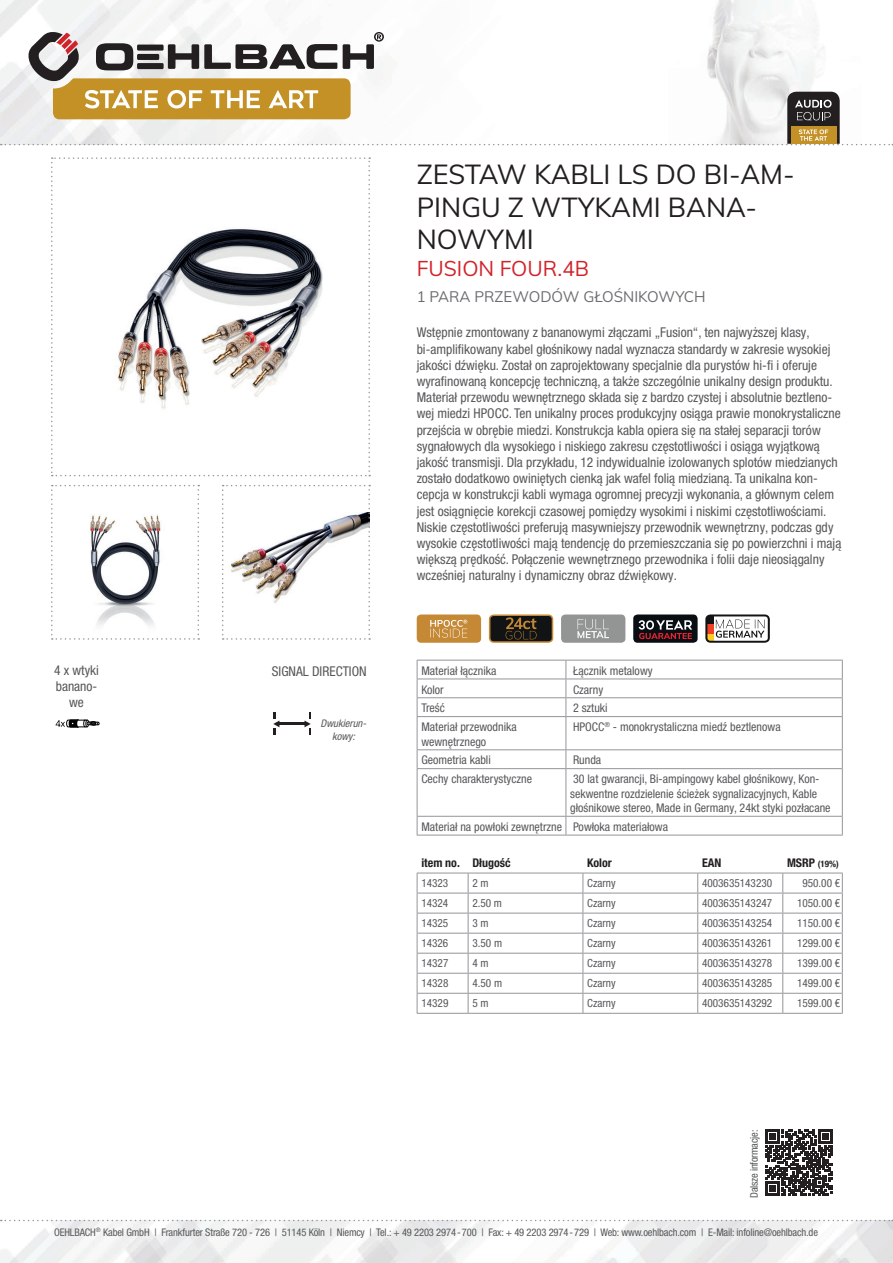
<style>
.page{position:relative;width:893px;height:1263px;background:#fff}
.page>*{position:absolute;margin:0;border:0;box-sizing:border-box;transform-origin:0 0}
.t1{font:27px/32.4px "Muli";color:#231f20}
.t2{font:21px "Muli";color:#d1232a}
.t3{font:15px "Muli";color:#6c6d70}
.t4{font:condensed 13.5px/16.2px "Helvetica Neue LTW1 G";color:#57585a}
.t5{font:condensed 12px/14.4px "Helvetica Neue LTW1 G";color:#57585a}
.t6{font:700 condensed 12px "Helvetica Neue LTW1 G";color:#231f20}
.t7{font:condensed 11.25px "Helvetica Neue LTW1 G";color:#57585a}
.t8{font:condensed 10.5px "Helvetica Neue LTW1 G";letter-spacing:-.01em;color:#57585a}
.t9{font:italic condensed 10.5px/12.6px "Helvetica Neue LTW1 G";color:#57585a;text-align:center}
.t10{font:700 condensed 9px "Helvetica Neue LTW1 G";color:#231f20}
.s1{font-size:12px}
</style>
<div class="page">
<img style="left:0;top:1220px;width:893px;height:43px">
<img style="left:0;top:0;width:818px;height:145px">
<svg style="left:1px;top:1220px;width:892px;height:1px"></svg>
<svg style="left:51px;top:157px;width:319px;height:319px"></svg>
<svg style="left:51px;top:485px;width:148px;height:155px"></svg>
<svg style="left:222px;top:485px;width:148px;height:155px"></svg>
<div style="left:417px;top:614px;width:64px;height:29px;background:#c58936;border-radius:4px"></div>
<svg style="left:430px;top:620px;width:37px;height:18px"></svg>
<svg style="left:489px;top:614px;width:64px;height:29px;background:#433623"></svg>
<div style="left:561px;top:614px;width:64px;height:29px;background:#939595;border-radius:4px"></div>
<svg style="left:577px;top:619px;width:32px;height:19px"></svg>
<div style="left:633px;top:614px;width:65px;height:29px;background:#090e15;border-radius:4px"></div>
<svg style="left:639px;top:620px;width:53px;height:19px"></svg>
<svg style="left:705px;top:614px;width:65px;height:29px"></svg>
<svg style="left:56px;top:719px;width:44px;height:9px"></svg>
<hr style="left:279px;top:722px;width:26px;height:3px;background:#231f20">
<svg style="left:273px;top:713px;width:6px;height:21px"></svg>
<svg style="left:304px;top:713px;width:7px;height:21px"></svg>
<svg style="left:766px;top:1129px;width:66px;height:67px"></svg>
<svg style="left:1px;top:31px;width:892px;height:114px"></svg>
<svg style="left:417px;top:872px;width:426px;height:141px"></svg>
<hr style="left:417px;top:1013px;width:51px;height:1px;background:#939598">
<hr style="left:468px;top:1013px;width:115px;height:1px;background:#939598">
<hr style="left:583px;top:1013px;width:115px;height:1px;background:#939598">
<hr style="left:698px;top:1013px;width:85px;height:1px;background:#939598">
<hr style="left:783px;top:1013px;width:60px;height:1px;background:#939598">
<hr style="left:417px;top:873px;width:51px;height:1px;background:#939598">
<hr style="left:468px;top:873px;width:115px;height:1px;background:#939598">
<hr style="left:583px;top:873px;width:115px;height:1px;background:#939598">
<hr style="left:698px;top:873px;width:85px;height:1px;background:#939598">
<hr style="left:783px;top:873px;width:60px;height:1px;background:#939598">
<svg style="left:417px;top:660px;width:426px;height:56px"></svg>
<hr style="left:417px;top:716px;width:149px;height:1px;background:#939598">
<hr style="left:417px;top:717px;width:1px;height:32px;background:#939598">
<hr style="left:566px;top:716px;width:277px;height:1px;background:#939598">
<hr style="left:566px;top:717px;width:1px;height:32px;background:#939598">
<hr style="left:842px;top:717px;width:1px;height:32px;background:#939598">
<hr style="left:417px;top:749px;width:149px;height:1px;background:#939598">
<svg style="left:417px;top:750px;width:1px;height:18px"></svg>
<hr style="left:566px;top:749px;width:277px;height:1px;background:#939598">
<svg style="left:566px;top:750px;width:1px;height:18px"></svg>
<svg style="left:842px;top:750px;width:1px;height:18px"></svg>
<hr style="left:417px;top:768px;width:149px;height:1px;background:#939598">
<hr style="left:417px;top:769px;width:1px;height:47px;background:#939598">
<hr style="left:566px;top:768px;width:277px;height:1px;background:#939598">
<hr style="left:566px;top:769px;width:1px;height:47px;background:#939598">
<hr style="left:842px;top:769px;width:1px;height:47px;background:#939598">
<hr style="left:417px;top:816px;width:149px;height:1px;background:#939598">
<svg style="left:417px;top:817px;width:1px;height:18px"></svg>
<hr style="left:566px;top:816px;width:277px;height:1px;background:#939598">
<svg style="left:566px;top:817px;width:1px;height:18px"></svg>
<svg style="left:842px;top:817px;width:1px;height:18px"></svg>
<hr style="left:417px;top:835px;width:149px;height:1px;background:#939598">
<hr style="left:566px;top:835px;width:277px;height:1px;background:#939598">
<p class="t4" style="left:54px;top:662px;width:46px">4 x wtyki</p>
<p class="t4" style="left:272px;top:663px;width:96px">SIGNAL DIRECTION</p>
<p class="t4" style="left:56px;top:678px;width:43px;text-align:center">banano&shy;we</p>
<p class="t9" style="left:321px;top:717px;width:50px">Dwukierun&shy;kowy:</p>
<h1 class="t1" style="left:417px;top:157px;width:379px">ZESTAW KABLI LS DO BI-AM-<br>PINGU Z WTYKAMI BANA-<br>NOWYMI</h1>
<h2 class="t2" style="left:417px;top:253px;width:174px">FUSION FOUR.4B</h2>
<p class="t3" style="left:417px;top:286px;width:290px">1 PARA PRZEWODÓW GŁOŚNIKOWYCH</p>
<p class="t4" style="left:417px;top:325px;width:426px">Wstępnie zmontowany z bananowymi złączami „Fusion“, ten najwyższej klasy, bi-amplifikowany kabel głośnikowy nadal wyznacza standardy w zakresie wysokiej jakości dźwięku. Został on zaprojektowany specjalnie dla purystów hi-fi i oferuje wyrafinowaną koncepcję techniczną, a także szczególnie unikalny design produktu.<br>Materiał przewodu wewnętrznego składa się z bardzo czystej i absolutnie beztleno&shy;wej miedzi HPOCC. Ten unikalny proces produkcyjny osiąga prawie monokrystaliczne przejścia w obrębie miedzi. Konstrukcja kabla opiera się na stałej separacji torów sygnałowych dla wysokiego i niskiego zakresu częstotliwości i osiąga wyjątkową jakość transmisji. Dla przykładu, 12 indywidualnie izolowanych splotów miedzianych zostało dodatkowo owiniętych cienką jak wafel folią miedzianą. Ta unikalna kon&shy;cepcja w konstrukcji kabli wymaga ogromnej precyzji wykonania, a głównym celem jest osiągnięcie korekcji czasowej pomiędzy wysokimi i niskimi częstotliwościami.<br>Niskie częstotliwości preferują masywniejszy przewodnik wewnętrzny, podczas gdy wysokie częstotliwości mają tendencję do przemieszczania się po powierzchni i mają większą prędkość. Połączenie wewnętrznego przewodnika i folii daje nieosiągalny wcześniej naturalny i dynamiczny obraz dźwiękowy.</p>
<p class="t5" style="left:421px;top:663px;width:77px">Materiał łącznika</p>
<p class="t5" style="left:573px;top:663px;width:81px">Łącznik metalowy</p>
<p class="t5" style="left:421px;top:682px;width:24px">Kolor</p>
<p class="t5" style="left:573px;top:682px;width:32px">Czarny</p>
<p class="t5" style="left:421px;top:701px;width:25px">Treść</p>
<p class="t5" style="left:573px;top:701px;width:36px">2 sztuki</p>
<p class="t5" style="left:421px;top:720px;width:97px">Materiał przewodnika wewnętrznego</p>
<p class="t5" style="left:573px;top:720px;width:209px">HPOCC<sup>®</sup> - monokrystaliczna miedź beztlenowa</p>
<p class="t5" style="left:421px;top:753px;width:71px">Geometria kabli</p>
<p class="t5" style="left:573px;top:753px;width:30px">Runda</p>
<p class="t5" style="left:421px;top:772px;width:112px">Cechy charakterystyczne</p>
<p class="t5" style="left:570px;top:772px;width:262px">30 lat gwarancji, Bi-ampingowy kabel głośnikowy, Kon&shy;sekwentne rozdzielenie ścieżek sygnalizacyjnych, Kable głośnikowe stereo, Made in Germany, 24kt styki pozłacane</p>
<p class="t5" style="left:421px;top:819px;width:248px">Materiał na powłoki zewnętrzne Powłoka materiałowa</p>
<p class="t6" style="left:421px;top:855px;width:91px">item no. Długość</p>
<p class="t6" style="left:587px;top:855px;width:26px">Kolor</p>
<p class="t6" style="left:702px;top:855px;width:21px">EAN</p>
<p class="t10" style="left:787px;top:858px;width:53px"><span class="s1">MSRP</span> (19%)</p>
<p class="t7" style="left:421px;top:876px;width:28px">14323</p>
<p class="t7" style="left:472px;top:876px;width:18px">2 m</p>
<p class="t7" style="left:587px;top:876px;width:30px">Czarny</p>
<p class="t7" style="left:702px;top:876px;width:72px">4003635143230</p>
<p class="t7" style="left:802px;top:876px;width:39px">950.00 €</p>
<p class="t7" style="left:421px;top:896px;width:28px">14324</p>
<p class="t7" style="left:472px;top:896px;width:31px">2.50 m</p>
<p class="t7" style="left:587px;top:896px;width:30px">Czarny</p>
<p class="t7" style="left:702px;top:896px;width:72px">4003635143247</p>
<p class="t7" style="left:797px;top:896px;width:45px">1050.00 €</p>
<p class="t7" style="left:421px;top:916px;width:28px">14325</p>
<p class="t7" style="left:472px;top:916px;width:18px">3 m</p>
<p class="t7" style="left:587px;top:916px;width:30px">Czarny</p>
<p class="t7" style="left:702px;top:916px;width:72px">4003635143254</p>
<p class="t7" style="left:797px;top:916px;width:45px">1150.00 €</p>
<p class="t7" style="left:421px;top:936px;width:28px">14326</p>
<p class="t7" style="left:472px;top:936px;width:31px">3.50 m</p>
<p class="t7" style="left:587px;top:936px;width:30px">Czarny</p>
<p class="t7" style="left:702px;top:936px;width:72px">4003635143261</p>
<p class="t7" style="left:797px;top:936px;width:45px">1299.00 €</p>
<p class="t7" style="left:421px;top:957px;width:28px">14327</p>
<p class="t7" style="left:472px;top:957px;width:18px">4 m</p>
<p class="t7" style="left:587px;top:957px;width:30px">Czarny</p>
<p class="t7" style="left:702px;top:957px;width:72px">4003635143278</p>
<p class="t7" style="left:797px;top:957px;width:45px">1399.00 €</p>
<p class="t7" style="left:421px;top:977px;width:28px">14328</p>
<p class="t7" style="left:472px;top:977px;width:31px">4.50 m</p>
<p class="t7" style="left:587px;top:977px;width:30px">Czarny</p>
<p class="t7" style="left:702px;top:977px;width:72px">4003635143285</p>
<p class="t7" style="left:797px;top:977px;width:45px">1499.00 €</p>
<p class="t7" style="left:421px;top:997px;width:28px">14329</p>
<p class="t7" style="left:472px;top:997px;width:18px">5 m</p>
<p class="t7" style="left:587px;top:997px;width:30px">Czarny</p>
<p class="t7" style="left:702px;top:997px;width:72px">4003635143292</p>
<p class="t7" style="left:797px;top:997px;width:45px">1599.00 €</p>
<p class="t8" style="left:748px;top:1198px;width:70px;rotate:-90deg">Dalsze informacje:</p>
<p class="t8" style="left:54px;top:1226px;width:765px">OEHLBACH<sup>®</sup> Kabel GmbH | Frankfurter Straße 720 - 726 | 51145 Köln | Niemcy | Tel.: + 49 2203 2974-700 | Fax: + 49 2203 2974-729 | Web: www.oehlbach.com | E-Mail: infoline@oehlbach.de</p>
</div>
